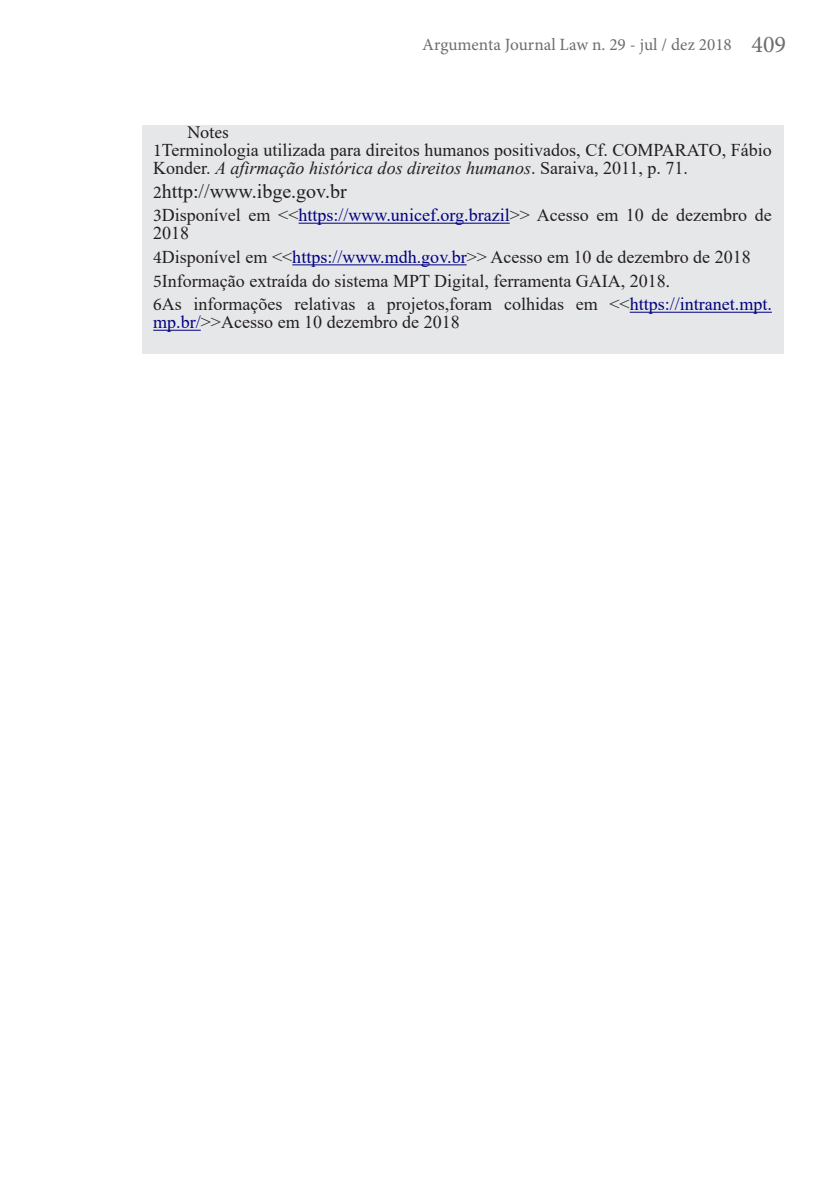
<style>
.page{position:relative;width:840px;height:1191px;background:#fff}
.page>*{position:absolute;margin:0;border:0;box-sizing:border-box;transform-origin:0 0}
.t1{font:20px "Times New Roman";color:#231f20}
.t2{font:18px/18px "Times New Roman";color:#231f20}
.Texto_Artigo{font:18px "Minion Pro";letter-spacing:-.01em;color:#231f20}
.t3{font:17.2px "Minion Pro";color:#6c6d70}
.s1{font-size:24px}
.s2{font-family:"Minion Pro"}
.s3{font-style:italic}
.s4{font-family:"Minion Pro";font-size:18px}
.s5{color:#000080}
</style>
<div class="page">
<div style="left:142px;top:125px;width:640px;height:228px;background:#e6e7e9"></div>
<hr style="left:298px;top:223px;width:211px;height:1px;background:#000080">
<hr style="left:292px;top:264px;width:174px;height:1px;background:#000080">
<hr style="left:629px;top:312px;width:142px;height:1px;background:#000080">
<hr style="left:153px;top:330px;width:48px;height:1px;background:#000080">
<p class="t3" style="left:422px;top:33px;width:365px">Argumenta Journal Law n. 29 - jul / dez 2018 <span class="s1">409</span></p>
<p class="Texto_Artigo" style="left:187px;top:120px;width:43px">Notes</p>
<p class="t2" style="left:153px;top:140px;width:619px"><span class="s2">1</span>Terminologia utilizada para direitos humanos positivados, Cf. COMPARATO, Fábio<br>Konder. <span class="s3">A afirmação histórica dos direitos humanos</span>. Saraiva, 2011, p. 71.</p>
<p class="t1" style="left:153px;top:177px;width:195px"><span class="s4">2</span>http://www.ibge.gov.br</p>
<p class="t2" style="left:153px;top:206px;width:619px"><span class="s2">3</span>Disponível em &lt;&lt;<span class="s5">https://www.unicef.org.brazil</span>&gt;&gt; Acesso em 10 de dezembro de<br>2018</p>
<p class="t2" style="left:153px;top:247px;width:598px"><span class="s2">4</span>Disponível em &lt;&lt;<span class="s5">https://www.mdh.gov.br</span>&gt;&gt; Acesso em 10 de dezembro de 2018</p>
<p class="t2" style="left:153px;top:271px;width:518px"><span class="s2">5</span>Informação extraída do sistema MPT Digital, ferramenta GAIA, 2018<span class="s2">.</span></p>
<p class="t2" style="left:153px;top:295px;width:619px"><span class="s2">6</span>As informações relativas a projetos,foram colhidas em &lt;&lt;<span class="s5">https://intranet.mpt. mp.br/</span>&gt;&gt;Acesso em 10 dezembro de 2018</p>
</div>
